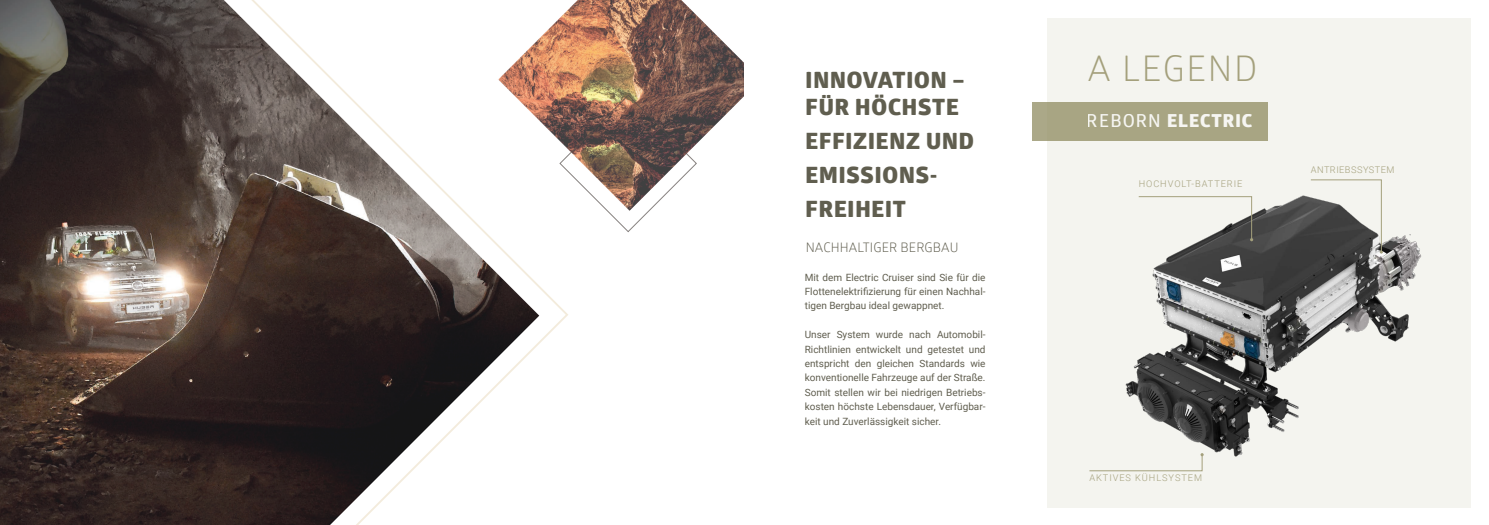
<style>
.page{position:relative;width:1489px;height:525px;background:#fff}
.page>*{position:absolute;margin:0;border:0;box-sizing:border-box;transform-origin:0 0}
.t1{font:35.38px "Glober";letter-spacing:.05em;color:#a4a07c}
.t2{font:800 22.5px/34.1px "Glober";letter-spacing:.04em;color:#605e4f}
.t3{font:800 18px "Glober";letter-spacing:.06em;color:#fff}
.t4{font:13.12px "Glober";letter-spacing:.01em;color:#605e4f}
.t5{font:10px/14.4px "Roboto";color:#605e4f;text-align:justify}
.t6{font:300 9.25px "Roboto";letter-spacing:.1em;color:#a4a07c}
.t7{font:300 9.25px "Roboto";letter-spacing:.05em;color:#a4a07c}
.s1{font-weight:600}
</style>
<div class="page">
<div style="left:1047px;top:18px;width:423px;height:489px;background:#f4f4ef"></div>
<img style="left:1125px;top:192px;width:346px;height:268px">
<div style="left:1031px;top:103px;width:236px;height:38px;background:#a8a583"></div>
<svg style="left:569px;top:0;width:175px;height:143px"></svg>
<svg style="left:569px;top:94px;width:128px;height:138px"></svg>
<svg style="left:0;top:0;width:569px;height:524px"></svg>
<svg style="left:1089px;top:453px;width:114px;height:18px"></svg>
<svg style="left:1137px;top:196px;width:116px;height:45px"></svg>
<svg style="left:1309px;top:179px;width:73px;height:74px"></svg>
<h2 class="t2" style="left:805px;top:66px;width:161px;line-height:27px">INNOVATION –<br>FÜR HÖCHSTE</h2>
<h2 class="t2" style="left:805px;top:124px;width:170px">EFFIZIENZ UND<br>EMISSIONS-<br>FREIHEIT</h2>
<h3 class="t4" style="left:805px;top:238px;width:154px">NACHHALTIGER BERGBAU</h3>
<p class="t5" style="left:804px;top:269px;width:182px">Mit dem Electric Cruiser sind Sie für die Flottenelektrifizierung für einen Nachhal&shy;tigen Bergbau ideal gewappnet.</p>
<p class="t5" style="left:804px;top:327px;width:182px">Unser System wurde nach Automobil-Richtlinien entwickelt und getestet und entspricht den gleichen Standards wie konventionelle Fahrzeuge auf der Straße.<br>Somit stellen wir bei niedrigen Betriebs&shy;kosten höchste Lebensdauer, Verfügbar&shy;keit und Zuverlässigkeit sicher.</p>
<h1 class="t1" style="left:1087px;top:44px;width:171px">A LEGEND</h1>
<h3 class="t3" style="left:1086px;top:107px;width:167px"><span class="s1">REBORN</span> ELECTRIC</h3>
<p class="t6" style="left:1138px;top:177px;width:105px">HOCHVOLT-BATTERIE</p>
<p class="t7" style="left:1310px;top:163px;width:85px">ANTRIEBSSYSTEM</p>
<p class="t6" style="left:1089px;top:471px;width:114px">AKTIVES KÜHLSYSTEM</p>
</div>
